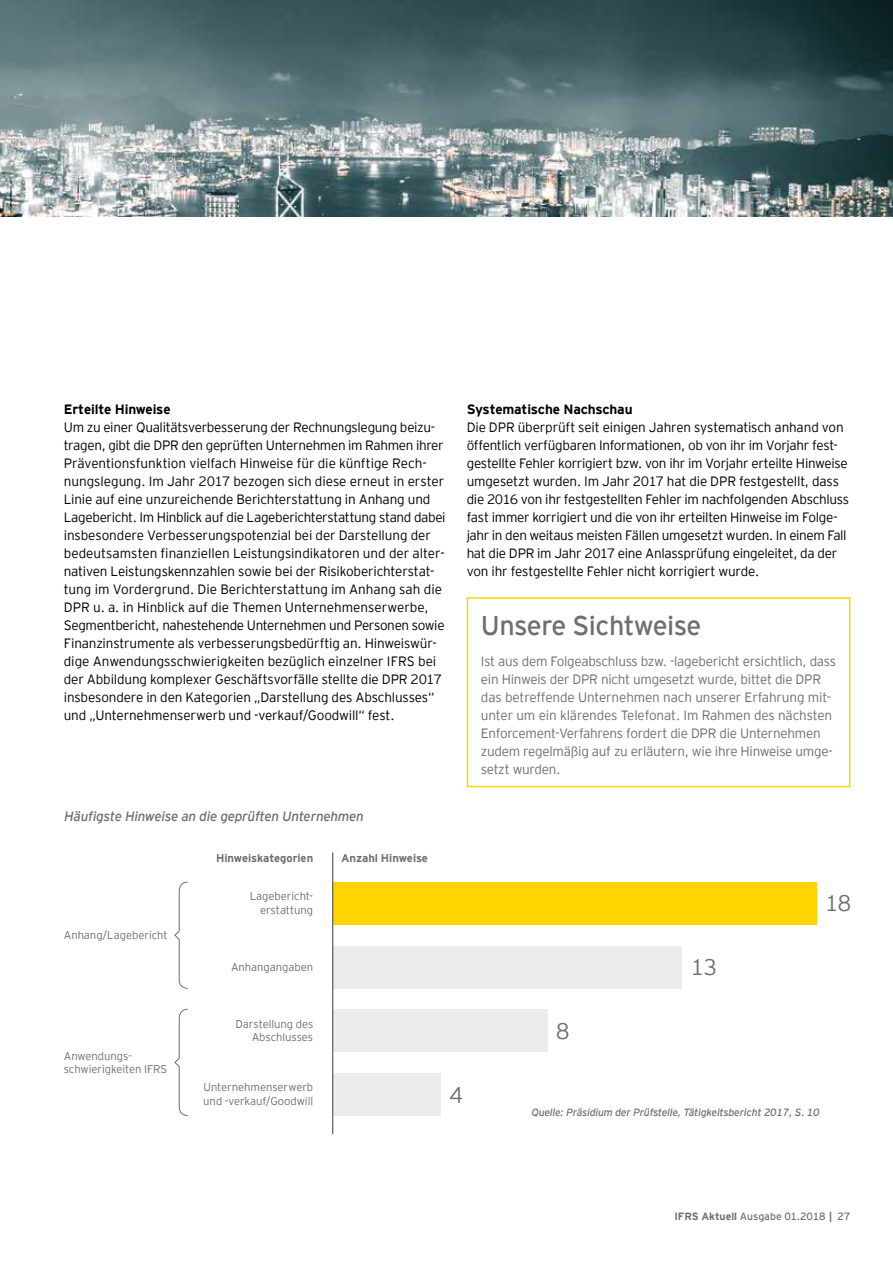
<style>
.page{position:relative;width:893px;height:1263px;background:#fff}
.page>*{position:absolute;margin:0;border:0;box-sizing:border-box;transform-origin:0 0}
.t1{font:27px "EY Interstate";letter-spacing:-.02em;color:#6f6f6e}
.t2{font:300 22.5px "EY Interstate";color:#6f6f6e}
.t3{font:300 13.5px/18px "EY Interstate";letter-spacing:-.015em;color:#000}
.t4{font:300 13.5px/18px "EY Interstate";letter-spacing:-.02em;color:#6f6f6e}
.t5{font:italic 13.5px "EY Interstate";letter-spacing:-.02em;color:#6f6f6e}
.t6{font:700 13.5px "EY Interstate";letter-spacing:-.015em;color:#000}
.t7{font:300 11.25px/13.5px "EY Interstate";letter-spacing:-.005em;color:#6f6f6e}
.t8{font:700 11.25px "EY Interstate";letter-spacing:-.005em;color:#6f6f6e}
.t9{font:italic 10.5px "EY Interstate";letter-spacing:-.02em;color:#6f6f6e}
.t10{font:10.5px "EY Interstate";letter-spacing:-.01em;color:#6f6f6e}
.s1{font-weight:700}
</style>
<div class="page">
<img style="left:0;top:0;width:893px;height:216px">
<div style="left:333px;top:882px;width:483px;height:43px;background:#ffd400"></div>
<div style="left:333px;top:946px;width:349px;height:42px;background:#ececed"></div>
<div style="left:333px;top:1010px;width:215px;height:42px;background:#ececed"></div>
<div style="left:333px;top:1073px;width:107px;height:43px;background:#ececed"></div>
<hr style="left:332px;top:852px;width:1px;height:282px;background:#3b3b3a">
<svg style="left:174px;top:881px;width:14px;height:108px"></svg>
<svg style="left:174px;top:1008px;width:14px;height:108px"></svg>
<div style="left:467px;top:597px;width:383px;height:190px;border:2px solid #ffd400"></div>
<p class="t6" style="left:64px;top:402px;width:108px">Erteilte Hinweise</p>
<p class="t3" style="left:64px;top:418px;width:383px">Um zu einer Qualitätsverbesserung der Rechnungslegung beizu&shy;tragen, gibt die DPR den geprüften Unternehmen im Rahmen ihrer Präventionsfunktion vielfach Hinweise für die künftige Rech&shy;nungslegung. Im Jahr 2017 bezogen sich diese erneut in erster Linie auf eine unzureichende Berichterstattung in Anhang und Lagebericht. Im Hinblick auf die Lageberichterstattung stand dabei insbesondere Verbesserungspotenzial bei der Darstellung der bedeutsamsten finanziellen Leistungsindikatoren und der alter&shy;nativen Leistungskennzahlen sowie bei der Risikoberichterstat&shy;tung im Vordergrund. Die Berichterstattung im Anhang sah die DPR u. a. in Hinblick auf die Themen Unternehmenserwerbe, Segmentbericht, nahestehende Unternehmen und Personen sowie Finanzinstrumente als verbesserungsbedürftig an. Hinweiswür&shy;dige Anwendungsschwierigkeiten bezüglich einzelner IFRS bei der Abbildung komplexer Geschäftsvorfälle stellte die DPR 2017 insbesondere in den Kategorien „Darstellung des Abschlusses“ und „Unternehmenserwerb und -verkauf/Goodwill“ fest.</p>
<p class="t5" style="left:64px;top:808px;width:301px">Häufigste Hinweise an die geprüften Unternehmen</p>
<p class="t8" style="left:216px;top:852px;width:99px">Hinweiskategorien</p>
<p class="t8" style="left:341px;top:852px;width:88px">Anzahl Hinweise</p>
<p class="t7" style="left:64px;top:928px;width:105px">Anhang/Lagebericht</p>
<p class="t7" style="left:64px;top:1049px;width:105px">Anwendungs&shy;schwierigkeiten IFRS</p>
<p class="t7" style="left:250px;top:889px;width:65px;text-align:right">Lagebericht&shy;erstattung</p>
<p class="t7" style="left:231px;top:960px;width:84px">Anhangangaben</p>
<p class="t7" style="left:236px;top:1017px;width:79px;text-align:right">Darstellung des<br>Abschlusses</p>
<p class="t6" style="left:467px;top:402px;width:167px">Systematische Nachschau</p>
<p class="t3" style="left:467px;top:418px;width:384px">Die DPR überprüft seit einigen Jahren systematisch anhand von öffentlich verfügbaren Informationen, ob von ihr im Vorjahr fest&shy;gestellte Fehler korrigiert bzw. von ihr im Vorjahr erteilte Hinweise umgesetzt wurden. Im Jahr 2017 hat die DPR festgestellt, dass die 2016 von ihr festgestellten Fehler im nachfolgenden Abschluss fast immer korrigiert und die von ihr erteilten Hinweise im Folge&shy;jahr in den weitaus meisten Fällen umgesetzt wurden. In einem Fall hat die DPR im Jahr 2017 eine Anlassprüfung eingeleitet, da der von ihr festgestellte Fehler nicht korrigiert wurde.</p>
<h1 class="t1" style="left:481px;top:610px;width:222px">Unsere Sichtweise</h1>
<p class="t4" style="left:481px;top:652px;width:357px">Ist aus dem Folgeabschluss bzw. -lagebericht ersichtlich, dass ein Hinweis der DPR nicht umgesetzt wurde, bittet die DPR das betreffende Unternehmen nach unserer Erfahrung mit&shy;unter um ein klärendes Telefonat. Im Rahmen des nächsten Enforcement-Verfahrens fordert die DPR die Unternehmen zudem regelmäßig auf zu erläutern, wie ihre Hinweise umge&shy;setzt wurden.</p>
<h2 class="t2" style="left:556px;top:1018px;width:15px">8</h2>
<h2 class="t2" style="left:691px;top:955px;width:28px">13</h2>
<h2 class="t2" style="left:825px;top:891px;width:28px">18</h2>
<p class="t7" style="left:203px;top:1081px;width:111px">Unternehmenserwerb und -verkauf/Goodwill</p>
<h2 class="t2" style="left:449px;top:1082px;width:15px">4</h2>
<p class="t9" style="left:531px;top:1106px;width:290px">Quelle: Präsidium der Prüfstelle, Tätigkeitsbericht 2017, S. 10</p>
<p class="t10" style="left:674px;top:1211px;width:178px"><span class="s1">IFRS Aktuell</span> Ausgabe 01.2018 <span class="s1">|</span> 27</p>
</div>
